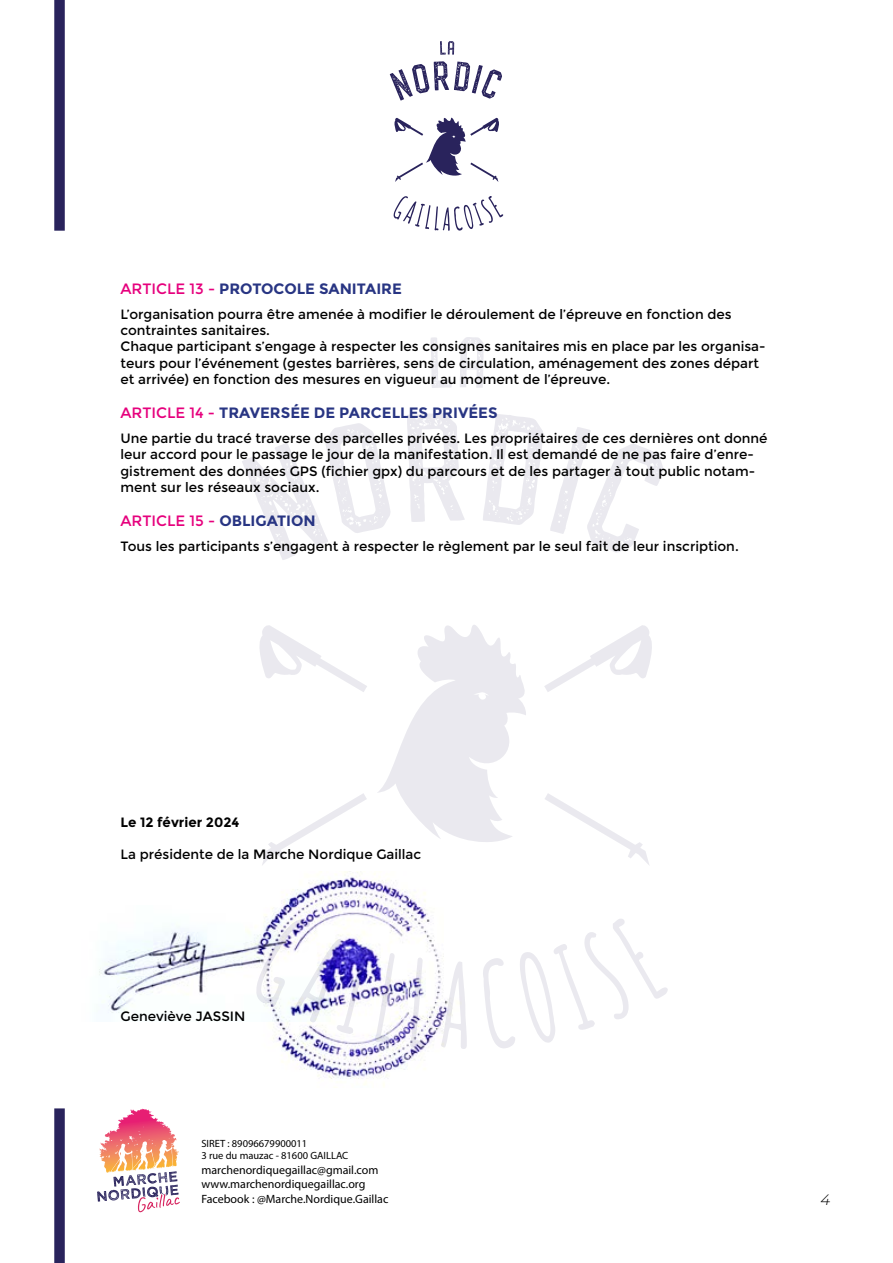
<style>
.page{position:relative;width:893px;height:1263px;background:#fff}
.page>*{position:absolute;margin:0;border:0;box-sizing:border-box;transform-origin:0 0}
.t1{font:700 15px "Montserrat";color:#283583}
.t2{font:15px "Montserrat";color:#e6007d}
.t3{font:italic 300 15px "Montserrat";color:#000}
.t4{font:13.5px/16.2px "Montserrat";color:#000}
.t5{font:700 13.5px "Montserrat";color:#000}
.t6{font:12px/14.4px "Myriad Pro";color:#000}
.t7{font:10.5px/12.6px "Myriad Pro";color:#000}
.s1{font-weight:400;color:#e6007d}
.s2{font-weight:700;color:#283583}
</style>
<div class="page">
<svg style="left:430px;top:337px;width:22px;height:51px"></svg>
<svg style="left:460px;top:337px;width:24px;height:51px"></svg>
<svg style="left:461px;top:962px;width:6px;height:87px"></svg>
<svg style="left:483px;top:919px;width:185px;height:129px"></svg>
<svg style="left:242px;top:423px;width:149px;height:137px"></svg>
<svg style="left:407px;top:413px;width:58px;height:109px"></svg>
<svg style="left:483px;top:414px;width:60px;height:111px"></svg>
<svg style="left:550px;top:427px;width:113px;height:125px"></svg>
<svg style="left:377px;top:625px;width:149px;height:217px"></svg>
<svg style="left:259px;top:625px;width:108px;height:67px"></svg>
<svg style="left:545px;top:793px;width:104px;height:72px"></svg>
<svg style="left:262px;top:793px;width:105px;height:72px"></svg>
<svg style="left:544px;top:625px;width:108px;height:67px"></svg>
<svg style="left:121px;top:1109px;width:22px;height:11px"></svg>
<svg style="left:97px;top:1146px;width:83px;height:66px"></svg>
<div style="left:54px;top:0;width:11px;height:231px;background:#29235c"></div>
<div style="left:54px;top:1108px;width:11px;height:155px;background:#29235c"></div>
<img style="left:99px;top:930px;width:147px;height:83px">
<img style="left:246px;top:872px;width:215px;height:214px">
<svg style="left:440px;top:41px;width:14px;height:14px"></svg>
<svg style="left:394px;top:196px;width:109px;height:35px"></svg>
<svg style="left:390px;top:61px;width:112px;height:40px"></svg>
<svg style="left:394px;top:117px;width:105px;height:65px"></svg>
<p class="t1" style="left:120px;top:280px;width:283px"><span class="s1">ARTICLE 13 -</span> PROTOCOLE SANITAIRE</p>
<p class="t4" style="left:120px;top:306px;width:647px">L’organisation pourra être amenée à modifier le déroulement de l’épreuve en fonction des contraintes sanitaires.<br>Chaque participant s’engage à respecter les consignes sanitaires mis en place par les organisa&shy;teurs pour l’événement (gestes barrières, sens de circulation, aménagement des zones départ et arrivée) en fonction des mesures en vigueur au moment de l’épreuve.</p>
<p class="t1" style="left:120px;top:404px;width:379px"><span class="s1">ARTICLE 14 -</span> TRAVERSÉE DE PARCELLES PRIVÉES</p>
<p class="t4" style="left:120px;top:430px;width:649px">Une partie du tracé traverse des parcelles privées. Les propriétaires de ces dernières ont donné leur accord pour le passage le jour de la manifestation. Il est demandé de ne pas faire d’enre&shy;gistrement des données GPS (fichier gpx) du parcours et de les partager à tout public notam&shy;ment sur les réseaux sociaux.</p>
<p class="t2" style="left:120px;top:512px;width:197px">ARTICLE 15 - <span class="s2">OBLIGATION</span></p>
<p class="t4" style="left:120px;top:538px;width:620px">Tous les participants s’engagent à respecter le règlement par le seul fait de leur inscription.</p>
<p class="t5" style="left:120px;top:814px;width:120px">Le 12 février 2024</p>
<p class="t4" style="left:120px;top:846px;width:302px">La présidente de la Marche Nordique Gaillac</p>
<p class="t4" style="left:120px;top:1008px;width:126px">Geneviève JASSIN</p>
<p class="t7" style="left:201px;top:1137px;width:148px">SIRET : 89096679900011<br>3 rue du mauzac - 81600 GAILLAC</p>
<p class="t6" style="left:201px;top:1162px;width:188px">marchenordiquegaillac@gmail.com www.marchenordiquegaillac.org<br>Facebook : @Marche.Nordique.Gaillac</p>
<p class="t3" style="left:820px;top:1190px;width:11px">4</p>
</div>
